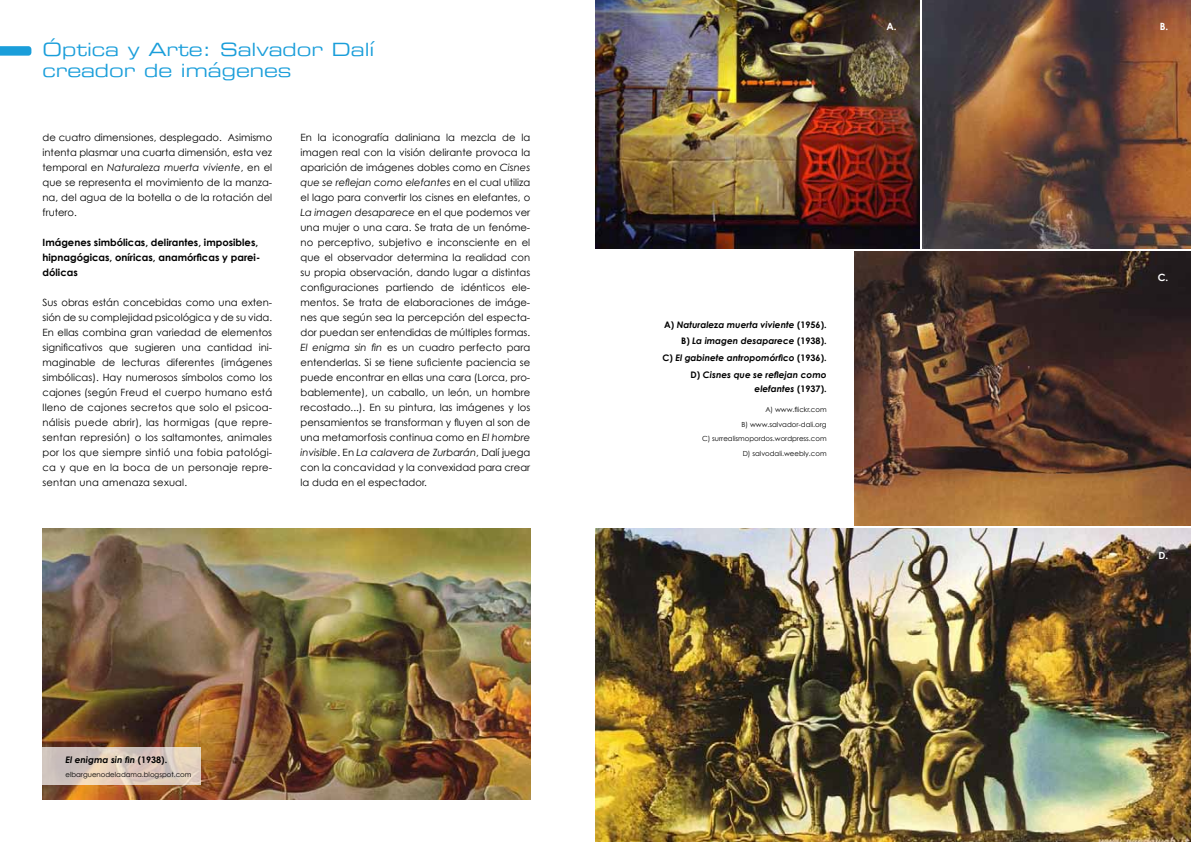
<style>
.page{position:relative;width:1191px;height:842px;background:#fff}
.page>*{position:absolute;margin:0;border:0;box-sizing:border-box;transform-origin:0 0}
.t1{font:18px/21px "Eurostile Extended Two";color:#1a9eda}
.t2{font:10px/15px "Century Gothic";color:#000;text-align:justify}
.t3{font:700 10px/15px "Century Gothic";color:#000}
.t4{font:700 10px "Century Gothic";color:#fff}
.t5{font:italic 700 9px/16.8px "Century Gothic";color:#000;text-align:right}
.t6{font:7px/14.8px "Century Gothic";color:#000;text-align:right}
.s1{font-style:italic}
.s2{font-style:normal}
</style>
<div class="page">
<img style="left:922px;top:0;width:269px;height:248px">
<img style="left:43px;top:529px;width:487px;height:270px">
<img style="left:595px;top:0;width:324px;height:248px">
<img style="left:855px;top:251px;width:336px;height:275px">
<img style="left:595px;top:529px;width:596px;height:313px">
<svg style="left:0;top:46px;width:31px;height:10px"></svg>
<svg style="left:42px;top:747px;width:158px;height:38px;background:#dac9bd"></svg>
<h1 class="t1" style="left:43px;top:39px;width:333px">Óptica y Arte: Salvador Dalí creador de imágenes</h1>
<p class="t2" style="left:43px;top:129px;width:231px">de cuatro dimensiones, desplegado. Asimismo intenta plasmar una cuarta dimensión, esta vez temporal en <span class="s1">Naturaleza muerta viviente</span>, en el que se representa el movimiento de la manza&shy;na, del agua de la botella o de la rotación del frutero.</p>
<p class="t3" style="left:43px;top:234px;width:219px">Imágenes simbólicas, delirantes, imposibles, hipnagógicas, oníricas, anamórficas y parei&shy;dólicas</p>
<p class="t2" style="left:43px;top:294px;width:231px">Sus obras están concebidas como una exten&shy;sión de su complejidad psicológica y de su vida.<br>En ellas combina gran variedad de elementos significativos que sugieren una cantidad ini&shy;maginable de lecturas diferentes (imágenes simbólicas). Hay numerosos símbolos como los cajones (según Freud el cuerpo humano está lleno de cajones secretos que solo el psicoa&shy;nálisis puede abrir), las hormigas (que repre&shy;sentan represión) o los saltamontes, animales por los que siempre sintió una fobia patológi&shy;ca y que en la boca de un personaje repre&shy;sentan una amenaza sexual.</p>
<p class="t2" style="left:300px;top:129px;width:231px">En la iconografía daliniana la mezcla de la imagen real con la visión delirante provoca la aparición de imágenes dobles como en <span class="s1">Cisnes que se reflejan como elefantes</span> en el cual utiliza el lago para convertir los cisnes en elefantes, o <span class="s1">La imagen desaparece</span> en el que podemos ver una mujer o una cara. Se trata de un fenóme&shy;no perceptivo, subjetivo e inconsciente en el que el observador determina la realidad con su propia observación, dando lugar a distintas configuraciones partiendo de idénticos ele&shy;mentos. Se trata de elaboraciones de imáge&shy;nes que según sea la percepción del especta&shy;dor puedan ser entendidas de múltiples formas.<br><span class="s1">El enigma sin fin</span> es un cuadro perfecto para entenderlas. Si se tiene suficiente paciencia se puede encontrar en ellas una cara (Lorca, pro&shy;bablemente), un caballo, un león, un hombre recostado...). En su pintura, las imágenes y los pensamientos se transforman y fluyen al son de una metamorfosis continua como en <span class="s1">El hombre invisible</span>. En <span class="s1">La calavera de Zurbarán</span>, Dalí juega con la concavidad y la convexidad para crear la duda en el espectador.</p>
<p class="t5" style="left:65px;top:751px;width:103px">El enigma sin fin <span class="s2">(1938).</span></p>
<p class="t6" style="left:65px;top:767px;width:127px">elbarguenodeladama.blogspot.com</p>
<p class="t4" style="left:886px;top:20px;width:12px">A.</p>
<p class="t4" style="left:1159px;top:20px;width:10px">B.</p>
<p class="t5" style="left:662px;top:316px;width:166px"><span class="s2">A)</span> Naturaleza muerta viviente <span class="s2">(1956).<br>B)</span> La imagen desaparece <span class="s2">(1938).<br>C)</span> El gabinete antropomórfico <span class="s2">(1936).<br>D)</span> Cisnes que se reflejan como</p>
<p class="t5" style="left:754px;top:380px;width:73px">elefantes <span class="s2">(1937).</span></p>
<p class="t6" style="left:702px;top:402px;width:126px">A) www.flickr.com<br>B) www.salvador-dali.org<br>C) surrealismopordos.wordpress.com<br>D) salvodali.weebly.com</p>
<p class="t4" style="left:1157px;top:271px;width:12px">C.</p>
<p class="t4" style="left:1158px;top:549px;width:11px">D.</p>
</div>
